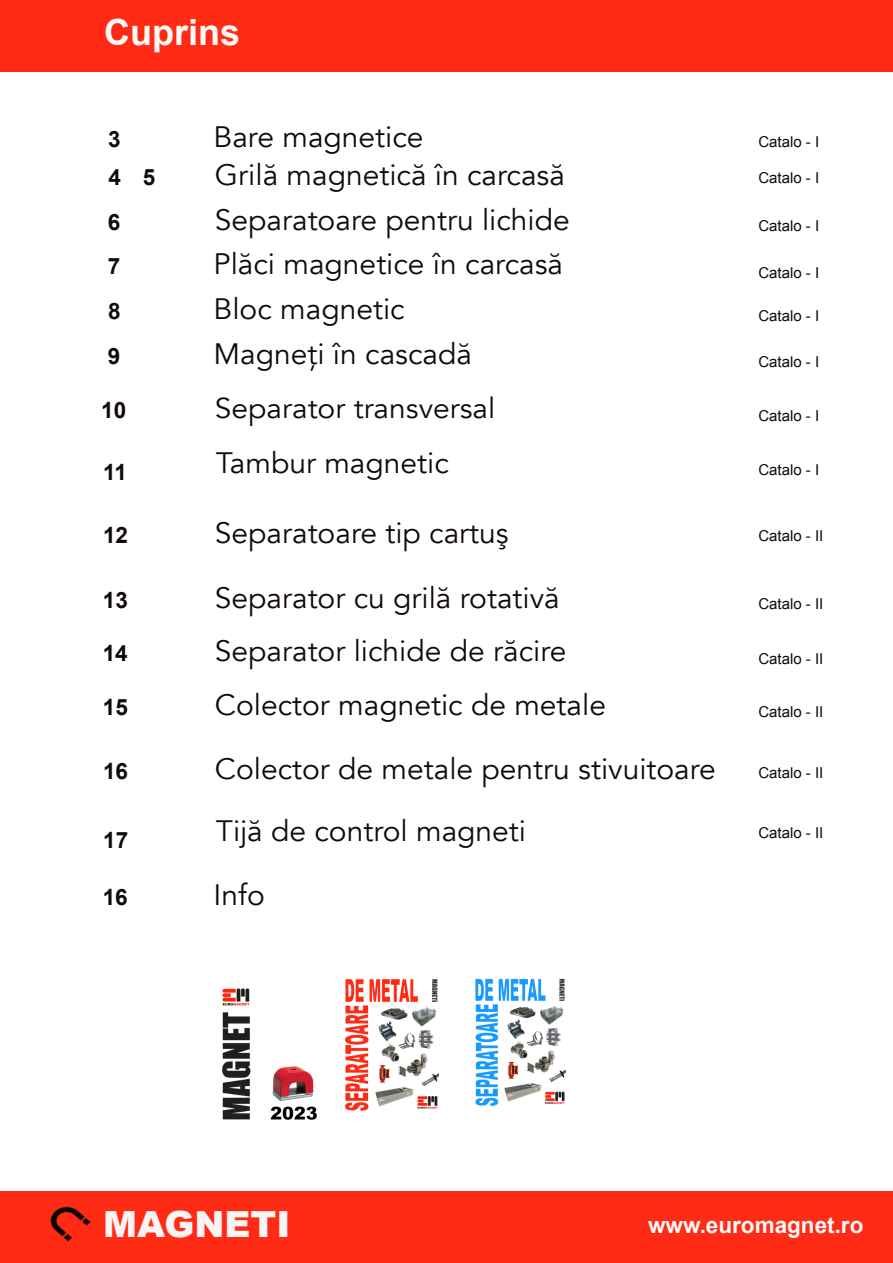
<style>
.page{position:relative;width:893px;height:1263px;background:#fff}
.page>*{position:absolute;margin:0;border:0;box-sizing:border-box;transform-origin:0 0}
.t1{font:700 36px "Arial";color:#fbf8f8}
.t2{font:900 36px "Arial";color:#fbf4f4}
.t3{font:29.55px/53.6px "Avenir";color:#120a0a}
.t4{font:28.8px "Avenir";color:#120a0a;scale:1.04 1}
.t5{font:700 22.5px/37.5px "Arial";color:#120a0a}
.t6{font:700 22.5px "Arial";color:#fefafa}
.t7{font:15px "Arial";color:#120a0a}
</style>
<div class="page">
<div style="left:0;top:0;width:893px;height:72px;background:#ff2b14"></div>
<div style="left:0;top:1191px;width:893px;height:72px;background:#ff2b14"></div>
<img style="left:51px;top:1206px;width:40px;height:35px">
<img style="left:222px;top:988px;width:95px;height:132px">
<img style="left:345px;top:979px;width:93px;height:132px">
<img style="left:475px;top:978px;width:90px;height:128px">
<p class="t1" style="left:104px;top:19px;width:137px">Cuprins</p>
<p class="t5" style="left:108px;top:123px;width:14px">3<br>4</p>
<p class="t5" style="left:108px;top:201px;width:14px;line-height:44.8px">6<br>7</p>
<p class="t5" style="left:143px;top:160px;width:14px">5</p>
<p class="t3" style="left:214px;top:118px;width:353px;line-height:37.5px">Bare magnetice<br>Grilă magnetică în carcasă</p>
<p class="t3" style="left:215px;top:193px;width:356px">Separatoare pentru lichide</p>
<p class="t3" style="left:214px;top:238px;width:351px">Plăci magnetice în carcasă</p>
<p class="t5" style="left:108px;top:295px;width:14px">8</p>
<p class="t3" style="left:214px;top:283px;width:193px">Bloc magnetic</p>
<p class="t5" style="left:108px;top:340px;width:14px">9</p>
<p class="t5" style="left:101px;top:393px;width:27px">10</p>
<p class="t5" style="left:103px;top:455px;width:25px">11</p>
<p class="t5" style="left:103px;top:519px;width:27px">12</p>
<p class="t5" style="left:103px;top:583px;width:27px">13</p>
<p class="t5" style="left:103px;top:637px;width:27px">14</p>
<p class="t5" style="left:103px;top:691px;width:27px">15</p>
<p class="t5" style="left:103px;top:754px;width:27px">16</p>
<p class="t5" style="left:103px;top:824px;width:27px">17</p>
<p class="t3" style="left:214px;top:328px;width:260px">Magneţi în cascadă</p>
<p class="t4" style="left:215px;top:389px;width:271px">Separator transversal</p>
<p class="t3" style="left:216px;top:436px;width:234px">Tambur magnetic</p>
<p class="t3" style="left:215px;top:507px;width:295px">Separatoare tip cartuş</p>
<p class="t3" style="left:215px;top:571px;width:353px">Separator cu grilă rotativă<br>Separator lichide de răcire</p>
<p class="t3" style="left:215px;top:678px;width:393px">Colector magnetic de metale</p>
<p class="t3" style="left:215px;top:742px;width:502px">Colector de metale pentru stivuitoare</p>
<p class="t3" style="left:216px;top:805px;width:312px">Tĳă de control magneti</p>
<p class="t5" style="left:103px;top:880px;width:27px">16</p>
<p class="t3" style="left:214px;top:868px;width:53px">Info</p>
<p class="t7" style="left:758px;top:136px;width:62px">Catalo - I</p>
<p class="t7" style="left:758px;top:173px;width:62px">Catalo - I</p>
<p class="t7" style="left:758px;top:220px;width:62px">Catalo - I</p>
<p class="t7" style="left:758px;top:267px;width:62px">Catalo - I</p>
<p class="t7" style="left:758px;top:310px;width:62px">Catalo - I</p>
<p class="t7" style="left:758px;top:356px;width:62px">Catalo - I</p>
<p class="t7" style="left:758px;top:410px;width:62px">Catalo - I</p>
<p class="t7" style="left:758px;top:464px;width:62px">Catalo - I</p>
<p class="t7" style="left:758px;top:530px;width:67px">Catalo - II</p>
<p class="t7" style="left:758px;top:598px;width:67px">Catalo - II</p>
<p class="t7" style="left:758px;top:653px;width:67px">Catalo - II</p>
<p class="t7" style="left:758px;top:706px;width:67px">Catalo - II</p>
<p class="t7" style="left:758px;top:767px;width:67px">Catalo - II</p>
<p class="t7" style="left:758px;top:827px;width:67px">Catalo - II</p>
<p class="t2" style="left:103px;top:1211px;width:189px">MAGNETI</p>
<p class="t6" style="left:648px;top:1216px;width:217px">www.euromagnet.ro</p>
</div>
